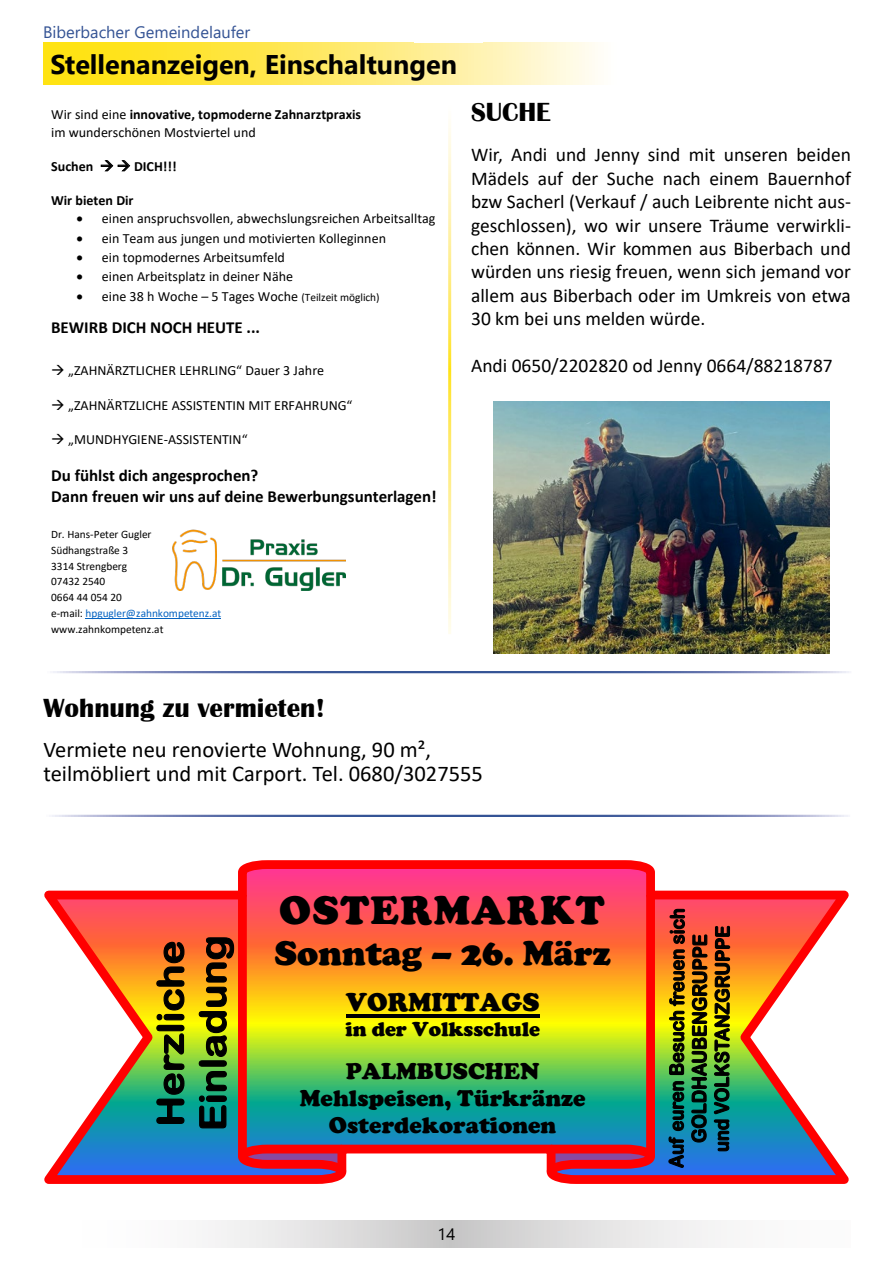
<style>
.page{position:relative;width:893px;height:1263px;background:#fff}
.page>*{position:absolute;margin:0;border:0;box-sizing:border-box;transform-origin:0 0}
.t1{font:900 41.1px "Cooper";letter-spacing:.035em;color:#000}
.t2{font:900 35.25px "Cooper";color:#000}
.t3{font:700 27px "Segoe UI";color:#000}
.t4{font:700 27px "Britannic";color:#000}
.t5{font:900 26.4px "Cooper";color:#000}
.t6{font:900 23.4px/27px "Cooper";color:#000;text-align:center}
.t7{font:22.5px/24px "Calibri";color:#000}
.t8{font:900 20.55px "Cooper";color:#000}
.t9{font:19.5px/23.4px "Calibri";color:#000;text-align:justify}
.t10{font:700 16.95px/20.7px "Calibri";color:#000}
.t11{font:16.5px "Segoe UI";color:#345394}
.t12{font:16.5px "Segoe UI";color:#000}
.t13{font:14.1px/17.2px "Calibri";color:#000}
.t14{font:700 14.1px "Calibri";color:#000}
.t15{font:11.4px/15.8px "Calibri";color:#000}
.s1{font-weight:700}
.s2{font-size:11.4px}
.s3{color:#0563c1}
</style>
<div class="page">
<svg style="left:208px;top:1220px;width:513px;height:27px"></svg>
<svg style="left:44px;top:860px;width:805px;height:324px"></svg>
<svg style="left:234px;top:1140px;width:117px;height:41px;background:#b3335a"></svg>
<svg style="left:542px;top:1140px;width:117px;height:41px;background:#b3335a"></svg>
<div style="left:238px;top:895px;width:9px;height:262px;background:#f00"></div>
<div style="left:646px;top:895px;width:9px;height:262px;background:#f00"></div>
<hr style="left:346px;top:1014px;width:194px;height:3px;background:#000">
<svg style="left:156px;top:941px;width:29px;height:183px;background:#5e6720"></svg>
<svg style="left:198px;top:936px;width:37px;height:193px;background:#697326"></svg>
<img style="left:668px;top:908px;width:63px;height:261px">
<img style="left:493px;top:402px;width:336px;height:252px">
<svg style="left:43px;top:43px;width:555px;height:42px;background:#ffea6c"></svg>
<svg style="left:101px;top:160px;width:29px;height:11px"></svg>
<hr style="left:86px;top:618px;width:135px;height:1px;background:#0563c1">
<img style="left:172px;top:529px;width:174px;height:62px">
<p class="t11" style="left:43px;top:16px;width:209px">Biberbacher Gemeindelaufer</p>
<h3 class="t3" style="left:51px;top:39px;width:408px">Stellenanzeigen, Einschaltungen</h3>
<p class="t13" style="left:51px;top:106px;width:312px">Wir sind eine <span class="s1">innovative, topmoderne Zahnarztpraxis </span>im wunderschönen Mostviertel und</p>
<p class="t14" style="left:51px;top:156px;width:127px">Suchen → → DICH!!!</p>
<p class="t14" style="left:51px;top:191px;width:84px">Wir bieten Dir</p>
<p class="t13" style="left:77px;top:210px;width:360px">• einen anspruchsvollen, abwechslungsreichen Arbeitsalltag</p>
<p class="t13" style="left:77px;top:229px;width:311px">• ein Team aus jungen und motivierten Kolleginnen</p>
<p class="t13" style="left:77px;top:248px;width:210px">• ein topmodernes Arbeitsumfeld</p>
<p class="t13" style="left:77px;top:267px;width:218px">• einen Arbeitsplatz in deiner Nähe</p>
<p class="t13" style="left:77px;top:287px;width:305px">• eine 38 h Woche – 5 Tages Woche <span class="s2">(Teilzeit möglich)</span></p>
<p class="t10" style="left:51px;top:317px;width:210px">BEWIRB DICH NOCH HEUTE ...</p>
<p class="t13" style="left:51px;top:362px;width:275px">→ „ZAHNÄRZTLICHER LEHRLING“ Dauer 3 Jahre</p>
<p class="t13" style="left:51px;top:396px;width:303px">→ „ZAHNÄRTZLICHE ASSISTENTIN MIT ERFAHRUNG“</p>
<p class="t13" style="left:51px;top:430px;width:198px">→ „MUNDHYGIENE-ASSISTENTIN“</p>
<p class="t10" style="left:51px;top:465px;width:387px">Du fühlst dich angesprochen?<br>Dann freuen wir uns auf deine Bewerbungsunterlagen!</p>
<p class="t15" style="left:51px;top:526px;width:172px">Dr. Hans-Peter Gugler<br>Südhangstraße 3<br>3314 Strengberg<br>07432 2540<br>0664 44 054 20<br>e-mail: <span class="s3">hpgugler@zahnkompetenz.at </span>www.zahnkompetenz.at</p>
<h3 class="t4" style="left:471px;top:97px;width:81px">SUCHE</h3>
<p class="t9" style="left:471px;top:143px;width:381px">Wir, Andi und Jenny sind mit unseren beiden Mädels auf der Suche nach einem Bauernhof bzw Sacherl (Verkauf / auch Leibrente nicht aus&shy;geschlossen), wo wir unsere Träume verwirkli&shy;chen können. Wir kommen aus Biberbach und würden uns riesig freuen, wenn sich jemand vor allem aus Biberbach oder im Umkreis von etwa 30 km bei uns melden würde.</p>
<h3 class="t9" style="left:471px;top:353px;width:363px">Andi 0650/2202820 od Jenny 0664/88218787</h3>
<h3 class="t4" style="left:43px;top:692px;width:283px">Wohnung zu vermieten!</h3>
<h3 class="t7" style="left:43px;top:737px;width:441px">Vermiete neu renovierte Wohnung, 90 m², teilmöbliert und mit Carport. Tel. 0680/3027555</h3>
<h1 class="t1" style="left:279px;top:886px;width:327px">OSTERMARKT</h1>
<h2 class="t2" style="left:275px;top:933px;width:338px">Sonntag – 26. März</h2>
<h3 class="t5" style="left:346px;top:987px;width:195px">VORMITTAGS</h3>
<h3 class="t8" style="left:345px;top:1017px;width:196px">in der Volksschule</h3>
<h3 class="t6" style="left:300px;top:1058px;width:287px">PALMBUSCHEN<br>Mehlspeisen, Türkränze<br>Osterdekorationen</h3>
<p class="t12" style="left:438px;top:1218px;width:19px">14</p>
</div>
